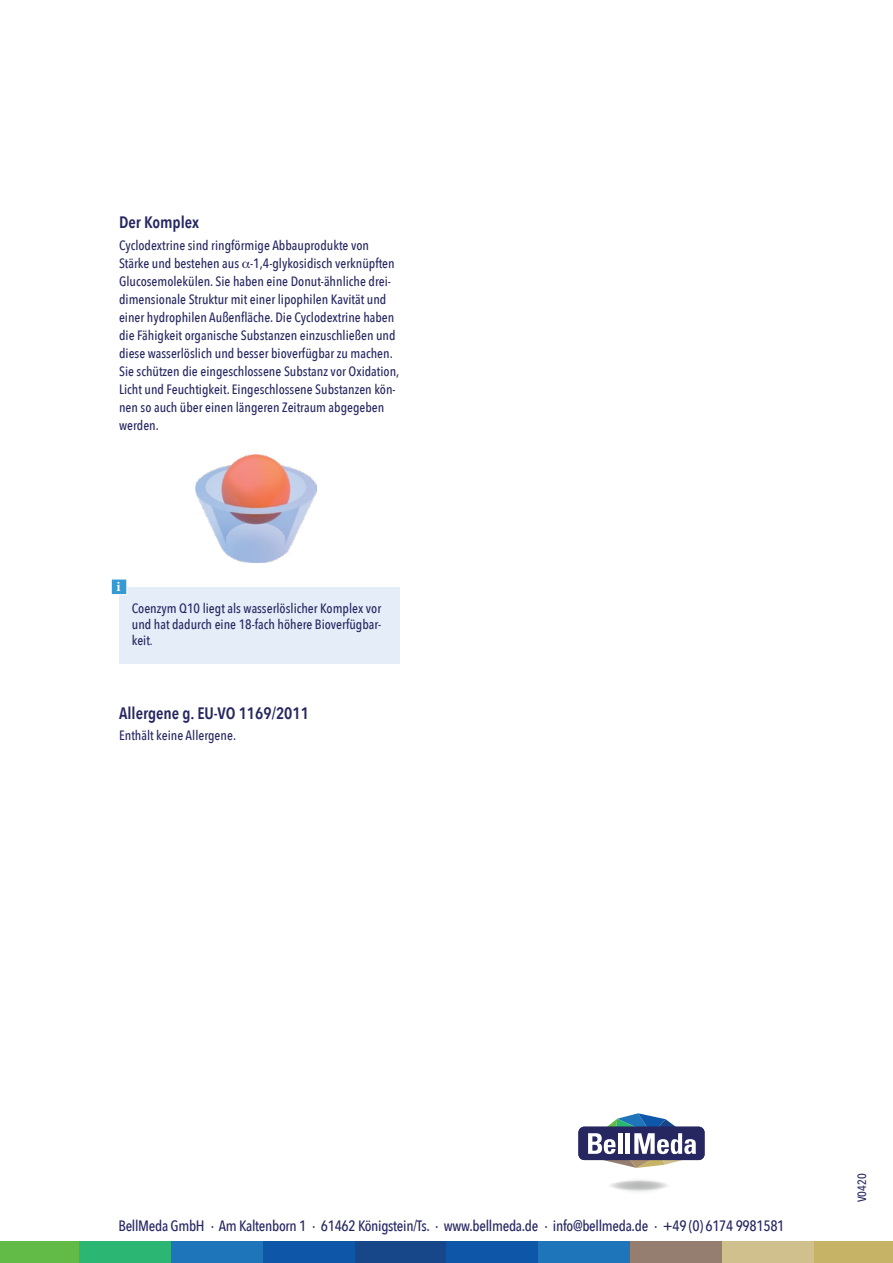
<style>
.page{position:relative;width:893px;height:1263px;background:#fff}
.page>*{position:absolute;margin:0;border:0;box-sizing:border-box;transform-origin:0 0}
.t1{font:600 16.5px "Avenir Next Condensed";color:#262761}
.t2{font:500 15px "Avenir Next Condensed";letter-spacing:-.02em;color:#262761}
.t3{font:700 13.95px "Minion Pro";color:#fff}
.t4{font:500 13.5px/18px "Avenir Next Condensed";color:#262761;text-align:justify}
.t5{font:500 12px "Avenir Next Condensed";color:#262761}
.s1{font-size:12px}
</style>
<div class="page">
<div style="left:0;top:1242px;width:79px;height:21px;background:#62bb46"></div>
<div style="left:79px;top:1242px;width:92px;height:21px;background:#2bb673"></div>
<div style="left:171px;top:1242px;width:92px;height:21px;background:#1e75ba"></div>
<div style="left:263px;top:1242px;width:92px;height:21px;background:#0e56a7"></div>
<div style="left:355px;top:1242px;width:91px;height:21px;background:#174788"></div>
<div style="left:446px;top:1242px;width:92px;height:21px;background:#0e56a7"></div>
<div style="left:538px;top:1242px;width:92px;height:21px;background:#1e75ba"></div>
<div style="left:630px;top:1242px;width:92px;height:21px;background:#957e70"></div>
<div style="left:722px;top:1242px;width:92px;height:21px;background:#cfc08e"></div>
<div style="left:814px;top:1242px;width:79px;height:21px;background:#c6b365"></div>
<div style="left:610px;top:1177px;width:58px;height:17px;background:#fbfbfc;border-radius:50%"></div>
<svg style="left:607px;top:1180px;width:65px;height:11px"></svg>
<div style="left:578px;top:1127px;width:126px;height:33px;background:#262761;border-radius:6px"></div>
<svg style="left:588px;top:1113px;width:108px;height:55px"></svg>
<div style="left:119px;top:587px;width:281px;height:76px;background:#e5edf8"></div>
<div style="left:111px;top:579px;width:16px;height:16px;background:#369ad3"></div>
<div style="left:111px;top:578px;width:17px;height:17px;border:1px solid #fff"></div>
<img style="left:196px;top:455px;width:121px;height:108px">
<p class="t1" style="left:119px;top:208px;width:82px">Der Komplex</p>
<p class="t4" style="left:119px;top:237px;width:282px;text-align:left">Cyclodextrine sind ringförmige Abbauprodukte von Stärke und bestehen aus -1,4-glykosidisch verknüpften Glucosemolekülen. Sie haben eine Donut-ähnliche drei&shy;dimensionale Struktur mit einer lipophilen Kavität und einer hydrophilen Außenfläche. Die Cyclodextrine haben die Fähigkeit organische Substanzen einzuschließen und diese wasserlöslich und besser bioverfügbar zu machen.<br>Sie schützen die eingeschlossene Substanz vor Oxidation, Licht und Feuchtigkeit. Eingeschlossene Substanzen kön&shy;nen so auch über einen längeren Zeitraum abgegeben werden.</p>
<p class="t3" style="left:116px;top:577px;width:6px">i</p>
<p class="t4" style="left:132px;top:600px;width:251px;line-height:16.2px">Coenzym Q10 liegt als wasserlöslicher Komplex vor und hat dadurch eine 18-fach höhere Bioverfügbar&shy;keit<span class="s1">.</span></p>
<p class="t1" style="left:119px;top:699px;width:191px">Allergene g. EU-VO 1169/2011</p>
<p class="t4" style="left:119px;top:726px;width:119px">Enthält keine Allergene.</p>
<p class="t2" style="left:118px;top:1216px;width:667px">BellMeda GmbH · Am Kaltenborn 1 · 61462 Königstein/Ts. · www.bellmeda.de · info@bellmeda.de · +49 (0) 6174 9981581</p>
<p class="t5" style="left:855px;top:1202px;width:30px;rotate:-90deg">V0420</p>
</div>
